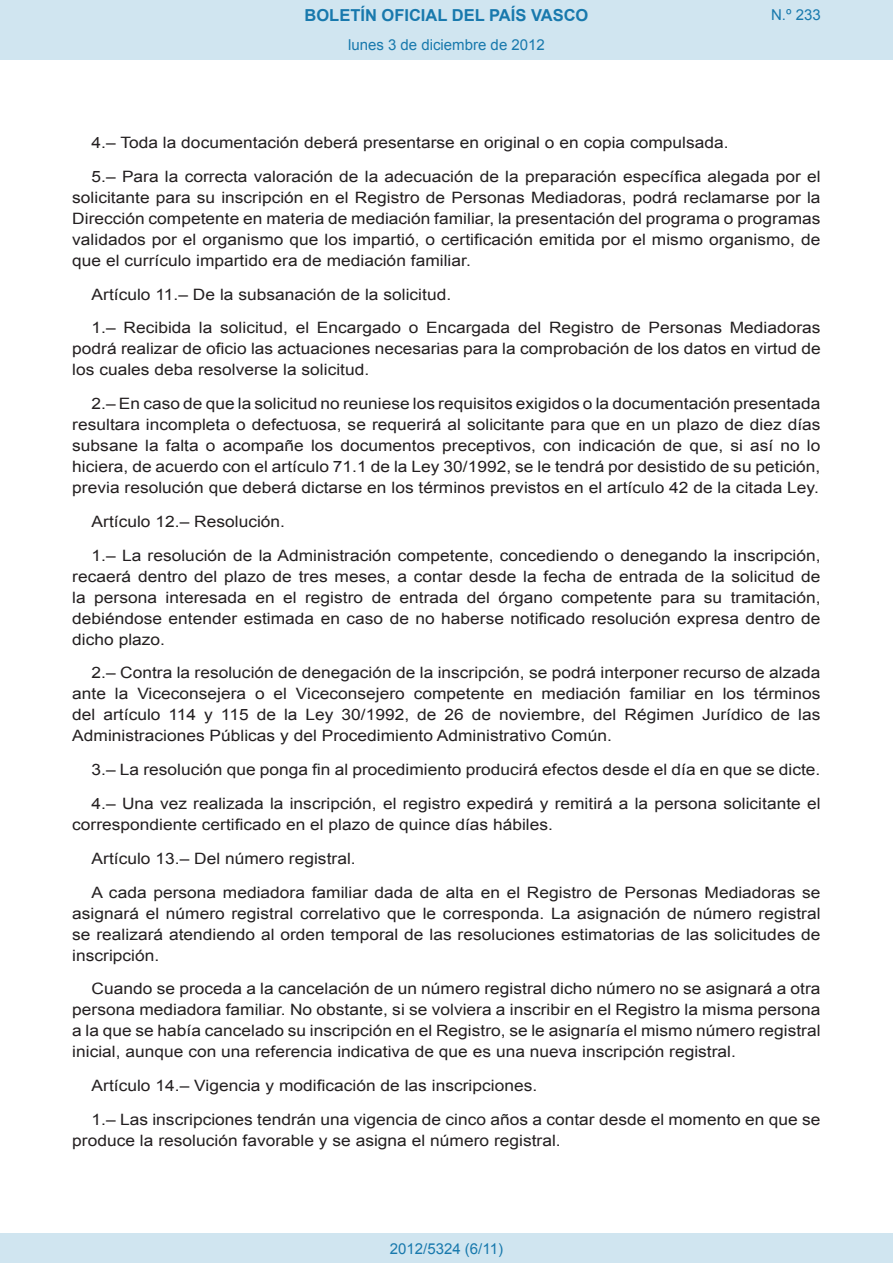
<style>
.page{position:relative;width:893px;height:1263px;background:#fff}
.page>*{position:absolute;margin:0;border:0;box-sizing:border-box;transform-origin:0 0}
.t1{font:700 16.5px "Arial";color:#1879ad}
.BOPVDetalle{font:15.6px/21px "Arial";color:#231f20;text-align:justify;scale:1.11 1}
.Paginacion_Centro{font:15px "Arial";color:#1879ad}
</style>
<div class="page">
<div style="left:0;top:0;width:893px;height:60px;background:#d0e5f0"></div>
<div style="left:0;top:1233px;width:893px;height:30px;background:#d0e5f0"></div>
<p class="t1" style="left:305px;top:4px;width:285px">BOLETÍN OFICIAL DEL PAÍS VASCO</p>
<p class="Paginacion_Centro" style="left:348px;top:35px;width:198px">lunes 3 de diciembre de 2012</p>
<p class="Paginacion_Centro" style="left:771px;top:5px;width:51px">N.º 233</p>
<p class="BOPVDetalle" style="left:92px;top:132px;width:575px">4.– Toda la documentación deberá presentarse en original o en copia compulsada.</p>
<p class="BOPVDetalle" style="left:72px;top:166px;width:676px;text-indent:19px">5.– Para la correcta valoración de la adecuación de la preparación específica alegada por el solicitante para su inscripción en el Registro de Personas Mediadoras, podrá reclamarse por la Dirección competente en materia de mediación familiar, la presentación del programa o programas validados por el organismo que los impartió, o certificación emitida por el mismo organismo, de que el currículo impartido era de mediación familiar.</p>
<p class="BOPVDetalle" style="left:92px;top:284px;width:325px">Artículo 11.– De la subsanación de la solicitud.</p>
<p class="BOPVDetalle" style="left:72px;top:318px;width:676px;text-indent:19px">1.– Recibida la solicitud, el Encargado o Encargada del Registro de Personas Mediadoras podrá realizar de oficio las actuaciones necesarias para la comprobación de los datos en virtud de los cuales deba resolverse la solicitud.</p>
<p class="BOPVDetalle" style="left:72px;top:393px;width:676px;text-indent:19px">2.– En caso de que la solicitud no reuniese los requisitos exigidos o la documentación presentada resultara incompleta o defectuosa, se requerirá al solicitante para que en un plazo de diez días subsane la falta o acompañe los documentos preceptivos, con indicación de que, si así no lo hiciera, de acuerdo con el artículo 71.1 de la Ley 30/1992, se le tendrá por desistido de su petición, previa resolución que deberá dictarse en los términos previstos en el artículo 42 de la citada Ley.</p>
<p class="BOPVDetalle" style="left:92px;top:511px;width:176px">Artículo 12.– Resolución.</p>
<p class="BOPVDetalle" style="left:72px;top:545px;width:676px;text-indent:19px">1.– La resolución de la Administración competente, concediendo o denegando la inscripción, recaerá dentro del plazo de tres meses, a contar desde la fecha de entrada de la solicitud de la persona interesada en el registro de entrada del órgano competente para su tramitación, debiéndose entender estimada en caso de no haberse notificado resolución expresa dentro de dicho plazo.</p>
<p class="BOPVDetalle" style="left:72px;top:663px;width:676px;text-indent:19px">2.– Contra la resolución de denegación de la inscripción, se podrá interponer recurso de alzada ante la Viceconsejera o el Viceconsejero competente en mediación familiar en los términos del artículo 114 y 115 de la Ley 30/1992, de 26 de noviembre, del Régimen Jurídico de las Administraciones Públicas y del Procedimiento Administrativo Común.</p>
<p class="BOPVDetalle" style="left:92px;top:759px;width:658px">3.– La resolución que ponga fin al procedimiento producirá efectos desde el día en que se dicte.</p>
<p class="BOPVDetalle" style="left:72px;top:793px;width:676px;text-indent:19px">4.– Una vez realizada la inscripción, el registro expedirá y remitirá a la persona solicitante el correspondiente certificado en el plazo de quince días hábiles.</p>
<p class="BOPVDetalle" style="left:92px;top:848px;width:239px">Artículo 13.– Del número registral.</p>
<p class="BOPVDetalle" style="left:72px;top:882px;width:676px;text-indent:19px">A cada persona mediadora familiar dada de alta en el Registro de Personas Mediadoras se asignará el número registral correlativo que le corresponda. La asignación de número registral se realizará atendiendo al orden temporal de las resoluciones estimatorias de las solicitudes de inscripción.</p>
<p class="BOPVDetalle" style="left:72px;top:978px;width:676px;text-indent:19px">Cuando se proceda a la cancelación de un número registral dicho número no se asignará a otra persona mediadora familiar. No obstante, si se volviera a inscribir en el Registro la misma persona a la que se había cancelado su inscripción en el Registro, se le asignaría el mismo número registral inicial, aunque con una referencia indicativa de que es una nueva inscripción registral.</p>
<p class="BOPVDetalle" style="left:92px;top:1075px;width:403px">Artículo 14.– Vigencia y modificación de las inscripciones.</p>
<p class="BOPVDetalle" style="left:72px;top:1109px;width:675px;text-indent:19px">1.– Las inscripciones tendrán una vigencia de cinco años a contar desde el momento en que se produce la resolución favorable y se asigna el número registral.</p>
<p class="Paginacion_Centro" style="left:390px;top:1238px;width:115px">2012/5324 (6/11)</p>
</div>
